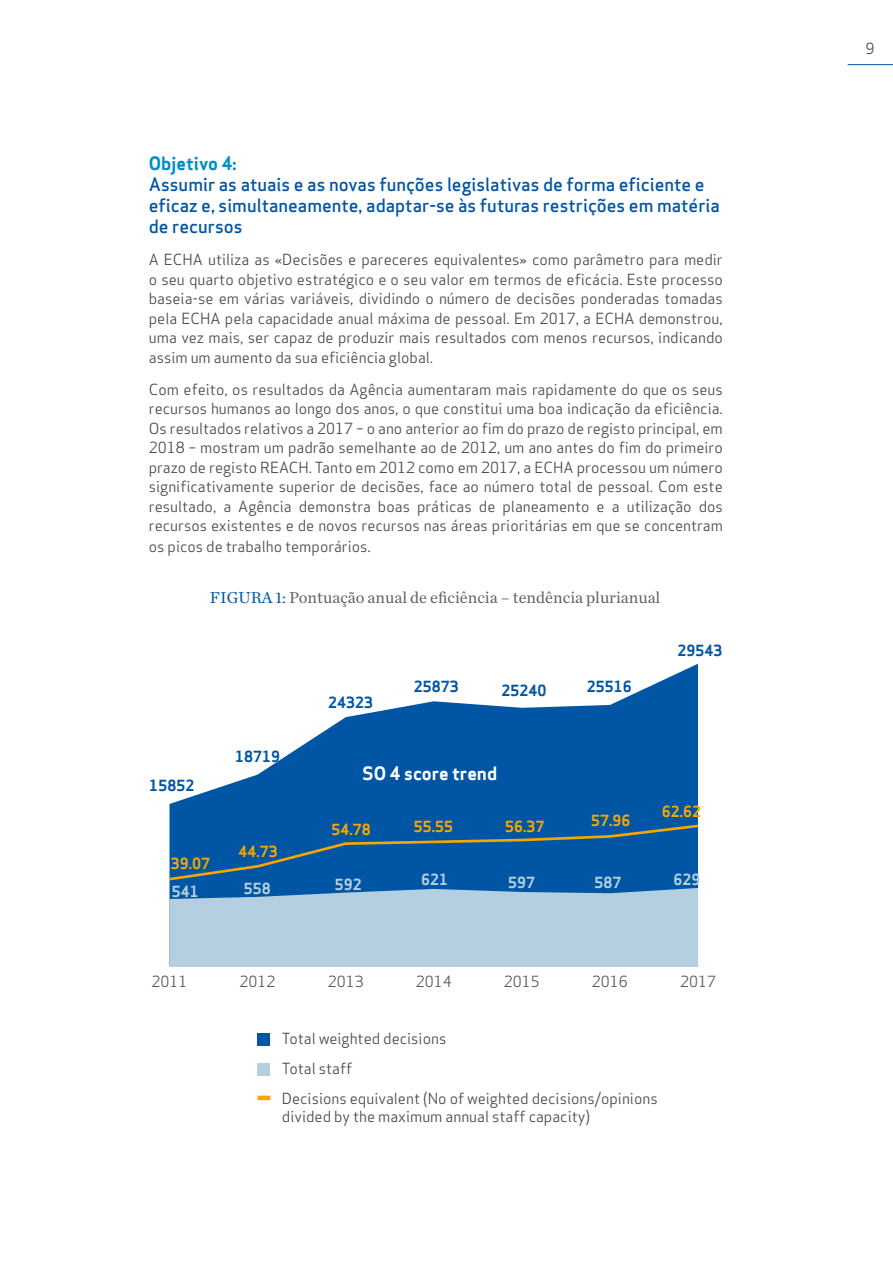
<style>
.page{position:relative;width:893px;height:1263px;background:#fff}
.page>*{position:absolute;margin:0;border:0;box-sizing:border-box;transform-origin:0 0}
.t1{font:500 18px/21px "Apex Sans";color:#0056a4}
.t2{font:700 18px "Apex Sans";color:#fff}
.t3{font:700 18px "Apex Sans";color:#008eca}
.t4{font:16.5px "Chronicle Text G1";color:#616160}
.t5{font:15px/19.5px "Apex Sans";color:#4a4a49;text-align:justify}
.t6{font:700 15px "Apex Sans";color:#0056a4}
.t7{font:700 15px "Apex Sans";color:#f7a600}
.t8{font:15px "Apex Sans";color:#575756}
.t9{font:700 15px "Apex Sans";color:#b4d0e0}
.s1{color:#0056a4}
</style>
<div class="page">
<hr style="left:848px;top:64px;width:45px;height:1px;background:#0056a4">
<svg style="left:169px;top:664px;width:529px;height:224px;fill:#0056a4"></svg>
<div style="left:169px;top:888px;width:529px;height:79px;background:#b4d0e0"></div>
<div style="left:169px;top:823px;width:530px;height:59px;background:#0056a4"></div>
<div style="left:258px;top:1033px;width:12px;height:12px;background:#0056a4"></div>
<div style="left:258px;top:1063px;width:12px;height:12px;background:#b4d0e0"></div>
<hr style="left:258px;top:1096px;width:12px;height:4px;background:#f7a600">
<p class="t3" style="left:149px;top:152px;width:89px">Objetivo 4:</p>
<p class="t1" style="left:149px;top:171px;width:573px">Assumir as atuais e as novas funções legislativas de forma eficiente e eficaz e, simultaneamente, adaptar-se às futuras restrições em matéria de recursos</p>
<p class="t5" style="left:149px;top:248px;width:576px">A ECHA utiliza as «Decisões e pareceres equivalentes» como parâmetro para medir o seu quarto objetivo estratégico e o seu valor em termos de eficácia. Este processo baseia-se em várias variáveis, dividindo o número de decisões ponderadas tomadas pela ECHA pela capacidade anual máxima de pessoal. Em 2017, a ECHA demonstrou, uma vez mais, ser capaz de produzir mais resultados com menos recursos, indicando assim um aumento da sua eficiência global.</p>
<p class="t5" style="left:149px;top:378px;width:576px">Com efeito, os resultados da Agência aumentaram mais rapidamente do que os seus recursos humanos ao longo dos anos, o que constitui uma boa indicação da eficiência.<br>Os resultados relativos a 2017 – o ano anterior ao fim do prazo de registo principal, em 2018 – mostram um padrão semelhante ao de 2012, um ano antes do fim do primeiro prazo de registo REACH. Tanto em 2012 como em 2017, a ECHA processou um número significativamente superior de decisões, face ao número total de pessoal. Com este resultado, a Agência demonstra boas práticas de planeamento e a utilização dos recursos existentes e de novos recursos nas áreas prioritárias em que se concentram</p>
<p class="t5" style="left:149px;top:536px;width:224px">os picos de trabalho temporários.</p>
<p class="t6" style="left:149px;top:776px;width:46px">15852</p>
<p class="t4" style="left:210px;top:585px;width:452px"><span class="s1">FIGURA 1:</span> Pontuação anual de eficiência – tendência plurianual</p>
<p class="t6" style="left:235px;top:747px;width:46px">18719</p>
<p class="t6" style="left:328px;top:692px;width:46px">24323</p>
<p class="t6" style="left:414px;top:677px;width:46px">25873</p>
<p class="t6" style="left:501px;top:680px;width:46px">25240</p>
<p class="t6" style="left:587px;top:677px;width:46px">25516</p>
<p class="t2" style="left:363px;top:761px;width:136px">SO 4 score trend</p>
<p class="t6" style="left:678px;top:641px;width:46px">29543</p>
<p class="t7" style="left:332px;top:820px;width:41px">54.78</p>
<p class="t7" style="left:414px;top:817px;width:41px">55.55</p>
<p class="t7" style="left:505px;top:817px;width:41px">56.37</p>
<p class="t7" style="left:591px;top:811px;width:41px">57.96</p>
<p class="t7" style="left:662px;top:802px;width:41px">62.62</p>
<p class="t7" style="left:171px;top:854px;width:41px">39.07</p>
<p class="t7" style="left:239px;top:842px;width:41px">44.73</p>
<p class="t9" style="left:172px;top:881px;width:28px">541</p>
<p class="t9" style="left:244px;top:878px;width:28px">558</p>
<p class="t9" style="left:335px;top:874px;width:28px">592</p>
<p class="t9" style="left:421px;top:870px;width:28px">621</p>
<p class="t9" style="left:508px;top:873px;width:28px">597</p>
<p class="t9" style="left:594px;top:873px;width:28px">587</p>
<p class="t9" style="left:674px;top:870px;width:28px">629</p>
<p class="t8" style="left:151px;top:969px;width:37px">2011</p>
<p class="t8" style="left:240px;top:969px;width:37px">2012</p>
<p class="t8" style="left:328px;top:969px;width:37px">2013</p>
<p class="t8" style="left:416px;top:969px;width:37px">2014</p>
<p class="t8" style="left:504px;top:969px;width:37px">2015</p>
<p class="t8" style="left:592px;top:969px;width:37px">2016</p>
<p class="t8" style="left:680px;top:969px;width:37px">2017</p>
<p class="t5" style="left:282px;top:1022px;width:377px;line-height:30px;text-align:left">Total weighted decisions<br>Total staff<br>Decisions equivalent (No of weighted decisions/opinions</p>
<p class="t5" style="left:282px;top:1105px;width:310px">divided by the maximum annual staff capacity)</p>
<p class="t5" style="left:865px;top:37px;width:10px">9</p>
</div>
